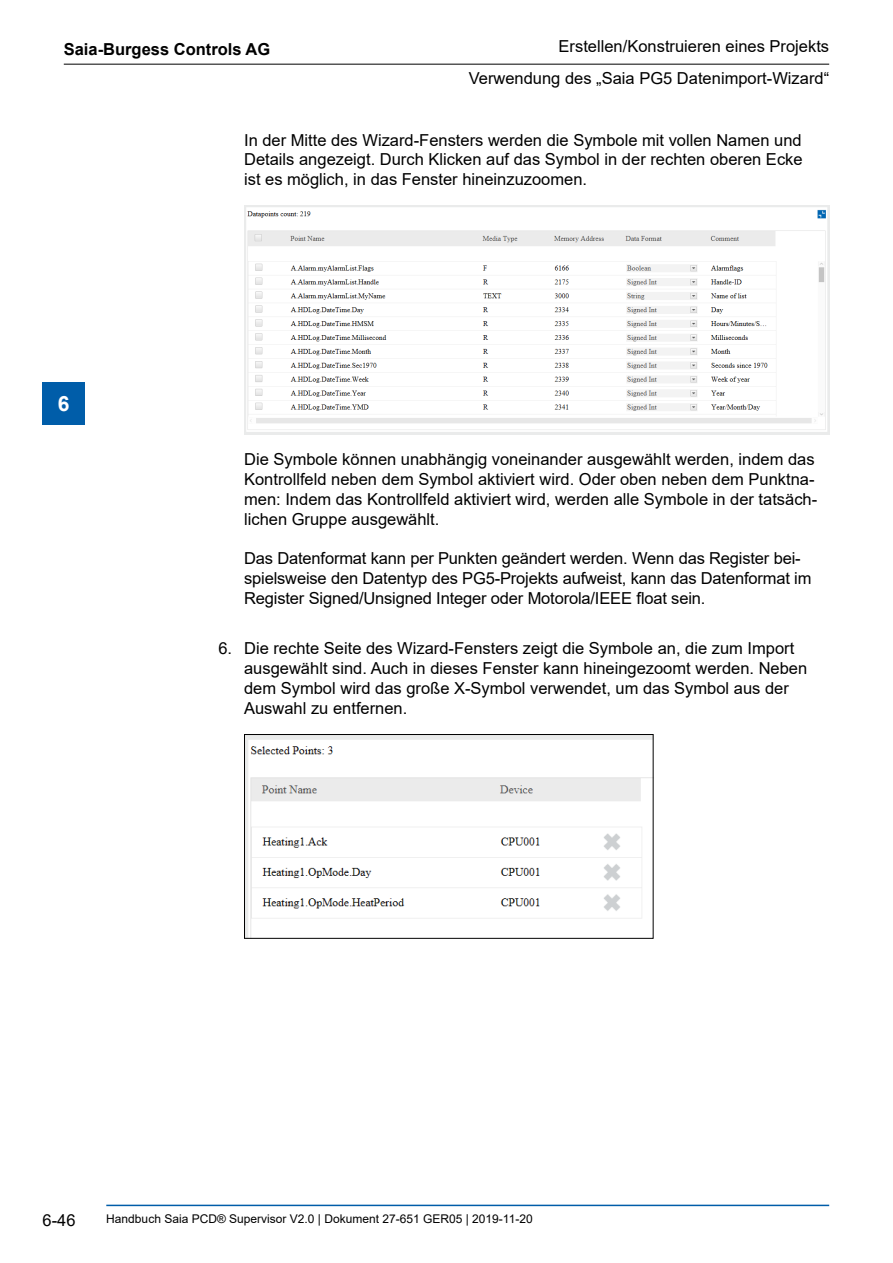
<style>
.page{position:relative;width:893px;height:1263px;background:#fff}
.page>*{position:absolute;margin:0;border:0;box-sizing:border-box;transform-origin:0 0}
.t1{font:700 21px "Arial";color:#fff}
.Fliesstext_linksbuen{font:16.5px/19.8px "Arial";color:#000}
.t2{font:700 16.5px "Arial";color:#000}
.t3{font:12px "Arial";color:#000}
</style>
<div class="page">
<hr style="left:106px;top:1205px;width:723px;height:1px;background:#005da9">
<hr style="left:64px;top:64px;width:765px;height:1px;background:#000">
<div style="left:43px;top:383px;width:42px;height:42px;background:#005da9"></div>
<img style="left:244px;top:205px;width:585px;height:229px">
<img style="left:246px;top:736px;width:405px;height:201px">
<div style="left:244px;top:734px;width:409px;height:205px;border:1px solid #000"></div>
<p class="t2" style="left:64px;top:37px;width:208px">Saia-Burgess Controls AG</p>
<p class="Fliesstext_linksbuen" style="left:559px;top:37px;width:272px">Erstellen/Konstruieren eines Projekts</p>
<p class="Fliesstext_linksbuen" style="left:469px;top:68px;width:362px">Verwendung des „Saia PG5 Datenimport-Wizard“</p>
<p class="t1" style="left:58px;top:389px;width:13px">6</p>
<p class="Fliesstext_linksbuen" style="left:244px;top:130px;width:560px;text-align:justify">In der Mitte des Wizard-Fensters werden die Symbole mit vollen Namen und Details angezeigt. Durch Klicken auf das Symbol in der rechten oberen Ecke ist es möglich, in das Fenster hineinzuzoomen.</p>
<p class="Fliesstext_linksbuen" style="left:244px;top:449px;width:575px">Die Symbole können unabhängig voneinander ausgewählt werden, indem das Kontrollfeld neben dem Symbol aktiviert wird. Oder oben neben dem Punktna&shy;men: Indem das Kontrollfeld aktiviert wird, werden alle Symbole in der tatsäch&shy;lichen Gruppe ausgewählt.</p>
<p class="Fliesstext_linksbuen" style="left:244px;top:548px;width:569px">Das Datenformat kann per Punkten geändert werden. Wenn das Register bei&shy;spielsweise den Datentyp des PG5-Projekts aufweist, kann das Datenformat im<br>Register Signed/Unsigned Integer oder Motorola/IEEE float sein.</p>
<p class="Fliesstext_linksbuen" style="left:218px;top:639px;width:15px">6.</p>
<p class="Fliesstext_linksbuen" style="left:244px;top:639px;width:565px">Die rechte Seite des Wizard-Fensters zeigt die Symbole an, die zum Import ausgewählt sind. Auch in dieses Fenster kann hineingezoomt werden. Neben dem Symbol wird das große X-Symbol verwendet, um das Symbol aus der Auswahl zu entfernen.</p>
<p class="Fliesstext_linksbuen" style="left:43px;top:1210px;width:35px">6-46</p>
<p class="t3" style="left:106px;top:1211px;width:428px">Handbuch Saia PCD® Supervisor V2.0 | Dokument 27-651 GER05 | 2019-11-20</p>
</div>
